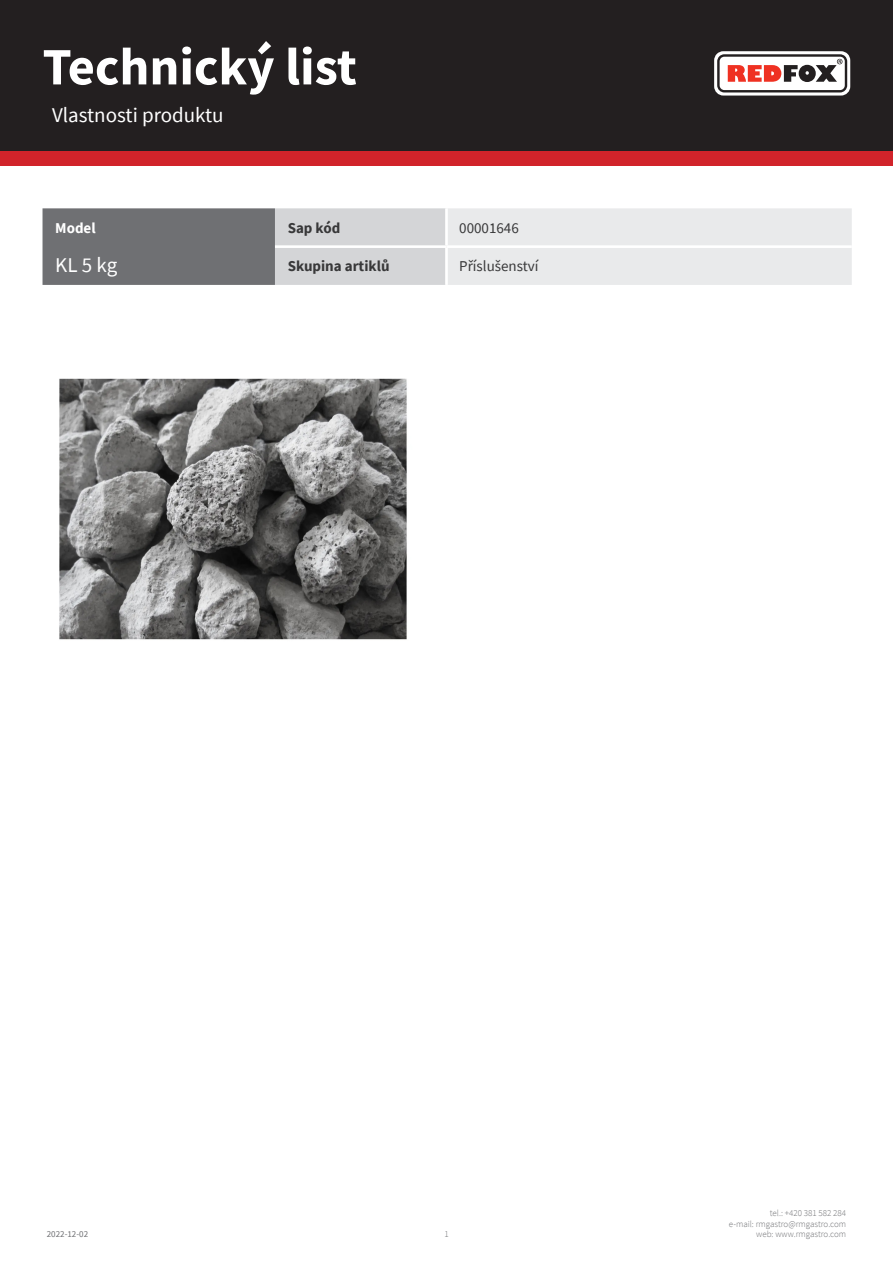
<style>
.page{position:relative;width:893px;height:1263px;background:#fff}
.page>*{position:absolute;margin:0;border:0;box-sizing:border-box;transform-origin:0 0}
.t1{font:700 52.5px "Source Sans Pro";color:#fff}
.kapitola{font:21px "Source Sans Pro";color:#fff}
.tabulka_-_headline{font:21px "Source Sans Pro";color:#fff}
.tabulka_-_text{font:15px "Source Sans Pro";color:#383839}
.tabulka_-_text-2{font:700 15px "Source Sans Pro";color:#383839}
.tabulka_-_text-3{font:700 15px "Source Sans Pro";color:#fff}
.t2{font:300 9px/10.8px "Source Sans Pro";color:#6f7073;text-align:right}
.t3{font:9px "Source Sans Pro";color:#6f7073}
</style>
<div class="page">
<div style="left:0;top:0;width:893px;height:166px;background:#d1232a"></div>
<div style="left:0;top:0;width:893px;height:151px;background:#231f20"></div>
<svg style="left:714px;top:51px;width:136px;height:45px"></svg>
<img style="left:59px;top:378px;width:348px;height:262px">
<svg style="left:43px;top:208px;width:809px;height:77px;background:#c0c1c3"></svg>
<hr style="left:445px;top:208px;width:3px;height:37px;background:#fff">
<hr style="left:275px;top:245px;width:171px;height:3px;background:#fff">
<hr style="left:446px;top:245px;width:406px;height:3px;background:#fff">
<hr style="left:445px;top:248px;width:3px;height:37px;background:#fff">
<h1 class="t1" style="left:43px;top:31px;width:316px">Technický list</h1>
<p class="kapitola" style="left:52px;top:101px;width:173px">Vlastnosti produktu</p>
<p class="tabulka_-_text-3" style="left:55px;top:218px;width:42px">Model</p>
<p class="tabulka_-_text-2" style="left:288px;top:218px;width:54px">Sap kód</p>
<p class="tabulka_-_text" style="left:459px;top:219px;width:61px">00001646</p>
<p class="tabulka_-_headline" style="left:55px;top:251px;width:63px">KL 5 kg</p>
<p class="tabulka_-_text-2" style="left:288px;top:256px;width:103px">Skupina artiklů</p>
<p class="tabulka_-_text" style="left:459px;top:257px;width:81px">Příslušenství</p>
<p class="t3" style="left:47px;top:1229px;width:43px">2022-12-02</p>
<p class="t2" style="left:444px;top:1229px;width:6px">1</p>
<p class="t2" style="left:729px;top:1207px;width:119px">tel.: +420 381 582 284<br>e-mail: rmgastro@rmgastro.com web: www.rmgastro.com</p>
</div>
